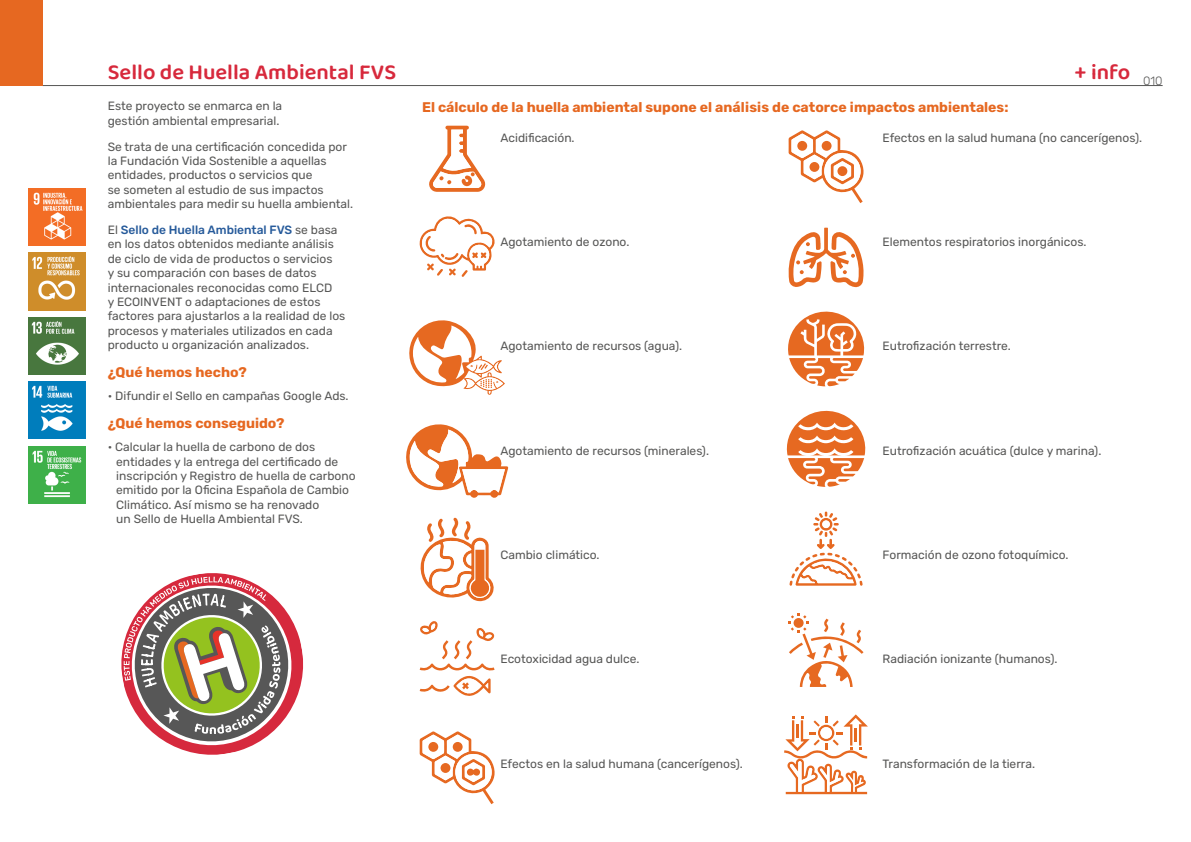
<style>
.page{position:relative;width:1191px;height:842px;background:#fff}
.page>*{position:absolute;margin:0;border:0;box-sizing:border-box;transform-origin:0 0}
.t1{font:22px "Baloo Bhaijaan 2";color:#d7293c}
.t2{font:700 14px "Rubik";color:#e66821}
.t3{font:12px/14.4px "Rubik";color:#575756}
.t4{font:300 12px "Rubik";color:#575756}
.s1{font-weight:500;color:#275b9b}
</style>
<div class="page">
<svg style="left:121px;top:573px;width:183px;height:110px"></svg>
<svg style="left:122px;top:576px;width:179px;height:179px"></svg>
<hr style="left:43px;top:85px;width:1119px;height:1px;background:#575756">
<div style="left:0;top:0;width:43px;height:85px;background:#e66821"></div>
<svg style="left:788px;top:228px;width:76px;height:60px"></svg>
<svg style="left:788px;top:613px;width:75px;height:74px"></svg>
<svg style="left:784px;top:714px;width:84px;height:80px"></svg>
<div style="left:820px;top:727px;width:12px;height:12px;background:#fff;border-radius:50%"></div>
<svg style="left:420px;top:731px;width:75px;height:73px"></svg>
<svg style="left:788px;top:130px;width:76px;height:73px"></svg>
<div style="left:837px;top:166px;width:10px;height:10px;background:#e66921;border-radius:50%"></div>
<div style="left:821px;top:141px;width:10px;height:10px;background:#e66921;border-radius:50%"></div>
<div style="left:809px;top:162px;width:10px;height:10px;background:#e66921;border-radius:50%"></div>
<svg style="left:789px;top:511px;width:73px;height:75px"></svg>
<div style="left:822px;top:520px;width:8px;height:8px;background:#fff;border-radius:50%"></div>
<svg style="left:420px;top:621px;width:75px;height:75px"></svg>
<svg style="left:420px;top:517px;width:74px;height:85px"></svg>
<svg style="left:409px;top:320px;width:96px;height:75px"></svg>
<svg style="left:406px;top:424px;width:102px;height:74px"></svg>
<svg style="left:419px;top:216px;width:76px;height:61px"></svg>
<svg style="left:429px;top:126px;width:57px;height:66px"></svg>
<svg style="left:788px;top:311px;width:77px;height:75px"></svg>
<svg style="left:786px;top:410px;width:80px;height:77px"></svg>
<img style="left:28px;top:382px;width:57px;height:57px">
<img style="left:28px;top:446px;width:57px;height:57px">
<img style="left:28px;top:317px;width:57px;height:57px">
<img style="left:28px;top:253px;width:57px;height:57px">
<img style="left:28px;top:189px;width:57px;height:57px">
<h1 class="t1" style="left:108px;top:59px;width:290px">Sello de Huella Ambiental FVS</h1>
<p class="t3" style="left:108px;top:99px;width:176px">Este proyecto se enmarca en la gestión ambiental empresarial.</p>
<p class="t3" style="left:108px;top:140px;width:247px">Se trata de una certificación concedida por la Fundación Vida Sostenible a aquellas entidades, productos o servicios que<br>se someten al estudio de sus impactos ambientales para medir su huella ambiental.</p>
<p class="t3" style="left:108px;top:223px;width:239px">El <span class="s1">Sello de Huella Ambiental FVS</span> se basa en los datos obtenidos mediante análisis de ciclo de vida de productos o servicios<br>y su comparación con bases de datos internacionales reconocidas como ELCD<br>y ECOINVENT o adaptaciones de estos factores para ajustarlos a la realidad de los procesos y materiales utilizados en cada producto u organización analizados.</p>
<p class="t2" style="left:108px;top:365px;width:140px">¿Qué hemos hecho?</p>
<p class="t3" style="left:108px;top:389px;width:242px">• Difundir el Sello en campañas Google Ads.</p>
<p class="t2" style="left:108px;top:416px;width:178px">¿Qué hemos conseguido?</p>
<p class="t3" style="left:116px;top:440px;width:241px;text-indent:-9px">• Calcular la huella de carbono de dos entidades y la entrega del certificado de inscripción y Registro de huella de carbono emitido por la Oficina Española de Cambio Climático. Así mismo se ha renovado<br>un Sello de Huella Ambiental FVS.</p>
<h1 class="t1" style="left:1074px;top:59px;width:57px">+ info</h1>
<p class="t4" style="left:1143px;top:74px;width:21px">010</p>
<p class="t2" style="left:422px;top:100px;width:588px">El cálculo de la huella ambiental supone el análisis de catorce impactos ambientales:</p>
<p class="t3" style="left:500px;top:131px;width:76px">Acidificación.</p>
<p class="t3" style="left:882px;top:131px;width:261px">Efectos en la salud humana (no cancerígenos).</p>
<p class="t3" style="left:500px;top:235px;width:130px">Agotamiento de ozono.</p>
<p class="t3" style="left:882px;top:235px;width:205px">Elementos respiratorios inorgánicos.</p>
<p class="t3" style="left:500px;top:339px;width:183px">Agotamiento de recursos (agua).</p>
<p class="t3" style="left:882px;top:339px;width:130px">Eutrofización terrestre.</p>
<p class="t3" style="left:500px;top:444px;width:210px">Agotamiento de recursos (minerales).</p>
<p class="t3" style="left:882px;top:444px;width:220px">Eutrofización acuática (dulce y marina).</p>
<p class="t3" style="left:500px;top:548px;width:101px">Cambio climático.</p>
<p class="t3" style="left:882px;top:548px;width:187px">Formación de ozono fotoquímico.</p>
<p class="t3" style="left:500px;top:652px;width:141px">Ecotoxicidad agua dulce.</p>
<p class="t3" style="left:500px;top:757px;width:244px">Efectos en la salud humana (cancerígenos).</p>
<p class="t3" style="left:882px;top:652px;width:176px">Radiación ionizante (humanos).</p>
<p class="t3" style="left:882px;top:757px;width:154px">Transformación de la tierra.</p>
</div>
